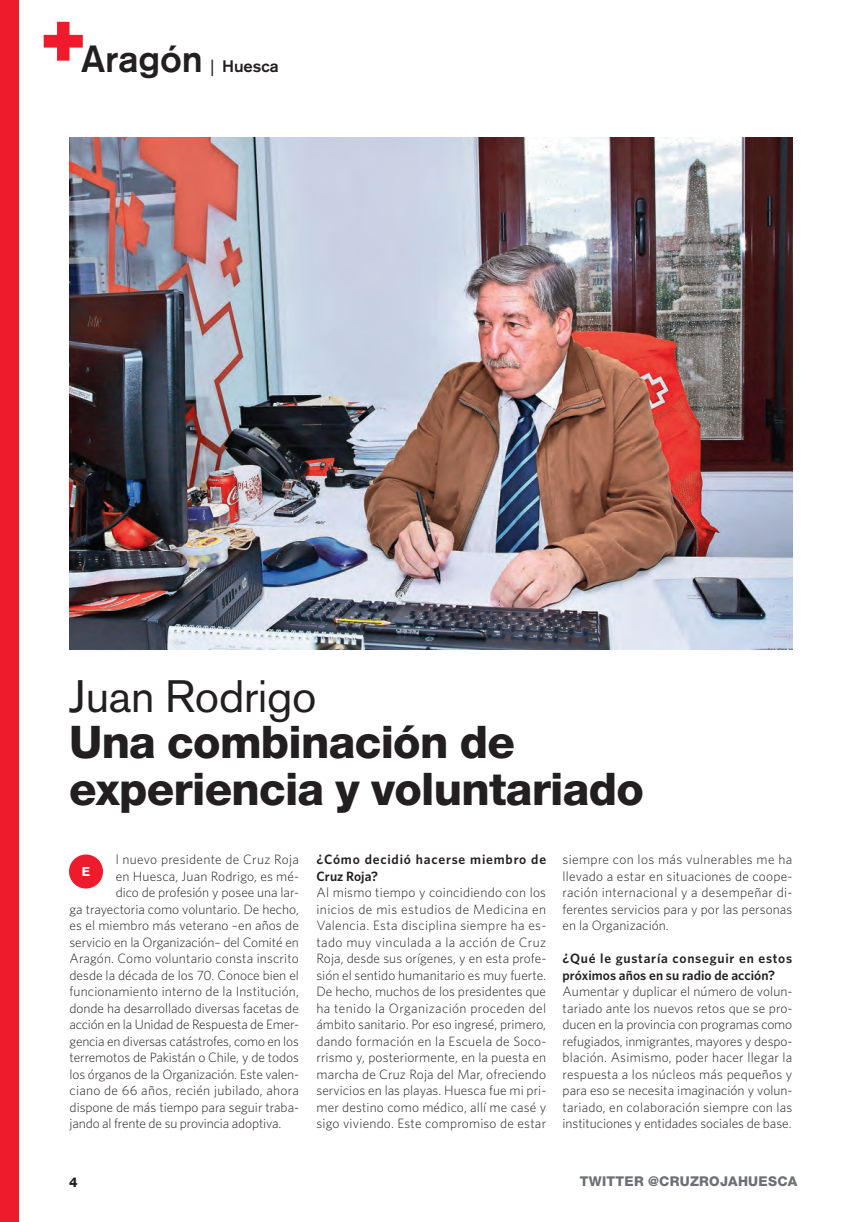
<style>
.page{position:relative;width:851px;height:1222px;background:#fff}
.page>*{position:absolute;margin:0;border:0;box-sizing:border-box;transform-origin:0 0}
.t1{font:800 45px/46.5px "Helvetica Neue";letter-spacing:-.015em;color:#231f20}
.t2{font:45px "Akzidenz Grotesk BE";letter-spacing:-.005em;color:#231f20}
.t3{font:500 37.5px "Akzidenz Grotesk BE";letter-spacing:-.005em;color:#231f20}
.t4{font:500 16.5px "Akzidenz Grotesk BE";letter-spacing:-.005em;color:#231f20}
.t5{font:300 13.5px/16.5px "Whitney";color:#231f20;text-align:justify}
.t6{font:600 13.5px/16.5px "Whitney";letter-spacing:.055em;color:#231f20}
.t7{font:300 13.5px "Whitney";letter-spacing:.02em;color:#231f20}
.t8{font:800 13.5px "Helvetica Neue";letter-spacing:.02em;color:#6d6f74}
.t9{font:800 13.5px "Helvetica Neue";color:#231f20}
.t10{font:700 12.75px "Akzidenz Grotesk BE";color:#fff}
.s1{font-weight:400}
</style>
<div class="page">
<div style="left:0;top:0;width:19px;height:1221px;background:#ee1b2c"></div>
<svg style="left:44px;top:22px;width:39px;height:39px"></svg>
<img style="left:70px;top:138px;width:722px;height:511px">
<div style="left:69px;top:854px;width:34px;height:34px;background:#ee1b2c;border-radius:50%"></div>
<h2 class="t3" style="left:81px;top:45px;width:123px">Aragón</h2>
<p class="t4" style="left:211px;top:60px;width:70px"><span class="s1">|</span> Huesca</p>
<h1 class="t2" style="left:69px;top:679px;width:249px">Juan Rodrigo</h1>
<h1 class="t1" style="left:69px;top:723px;width:576px">Una combinación de experiencia y voluntariado</h1>
<p class="t7" style="left:116px;top:854px;width:185px">l nuevo presidente de Cruz Roja</p>
<p class="t5" style="left:116px;top:868px;width:185px">en Huesca, Juan Rodrigo, es mé-</p>
<p class="t5" style="left:116px;top:885px;width:185px">dico de profesión y posee una lar-</p>
<p class="t5" style="left:70px;top:901px;width:231px">ga trayectoria como voluntario. De hecho,</p>
<p class="t5" style="left:70px;top:918px;width:231px">es el miembro más veterano –en años de</p>
<p class="t5" style="left:70px;top:934px;width:231px">servicio en la Organización– del Comité en</p>
<p class="t5" style="left:70px;top:951px;width:231px">Aragón. Como voluntario consta inscrito</p>
<p class="t5" style="left:70px;top:967px;width:231px">desde la década de los 70. Conoce bien el</p>
<p class="t5" style="left:70px;top:984px;width:231px">funcionamiento interno de la Institución,</p>
<p class="t5" style="left:70px;top:1000px;width:231px">donde ha desarrollado diversas facetas de</p>
<p class="t5" style="left:70px;top:1017px;width:231px">acción en la Unidad de Respuesta de Emer-</p>
<p class="t5" style="left:70px;top:1033px;width:231px">gencia en diversas catástrofes, como en los</p>
<p class="t5" style="left:70px;top:1050px;width:231px">terremotos de Pakistán o Chile, y de todos</p>
<p class="t5" style="left:70px;top:1066px;width:231px">los órganos de la Organización. Este valen-</p>
<p class="t7" style="left:70px;top:1085px;width:231px">ciano de 66 años, recién jubilado, ahora</p>
<p class="t5" style="left:70px;top:1099px;width:231px">dispone de más tiempo para seguir traba-</p>
<p class="t5" style="left:70px;top:1116px;width:213px">jando al frente de su provincia adoptiva.</p>
<p class="t10" style="left:82px;top:867px;width:10px">E</p>
<p class="t9" style="left:69px;top:1176px;width:10px">4</p>
<p class="t6" style="left:316px;top:852px;width:231px">¿Cómo decidió hacerse miembro de<br>Cruz Roja?</p>
<p class="t5" style="left:316px;top:885px;width:231px">Al mismo tiempo y coincidiendo con los inicios de mis estudios de Medicina en Valencia. Esta disciplina siempre ha es&shy;tado muy vinculada a la acción de Cruz Roja, desde sus orígenes, y en esta profe&shy;sión el sentido humanitario es muy fuerte.<br>De hecho, muchos de los presidentes que ha tenido la Organización proceden del ámbito sanitario. Por eso ingresé, primero, dando formación en la Escuela de Soco&shy;rrismo y, posteriormente, en la puesta en marcha de Cruz Roja del Mar, ofreciendo servicios en las playas. Huesca fue mi pri&shy;mer destino como médico, allí me casé y sigo viviendo. Este compromiso de estar</p>
<p class="t5" style="left:562px;top:852px;width:231px">siempre con los más vulnerables me ha llevado a estar en situaciones de coope&shy;ración internacional y a desempeñar di&shy;ferentes servicios para y por las personas en la Organización.</p>
<p class="t6" style="left:562px;top:951px;width:231px">¿Qué le gustaría conseguir en estos próximos años en su radio de acción?</p>
<p class="t5" style="left:562px;top:984px;width:231px">Aumentar y duplicar el número de volun&shy;tariado ante los nuevos retos que se pro&shy;ducen en la provincia con programas como refugiados, inmigrantes, mayores y despo&shy;blación. Asimismo, poder hacer llegar la respuesta a los núcleos más pequeños y para eso se necesita imaginación y volun&shy;tariado, en colaboración siempre con las instituciones y entidades sociales de base.</p>
<p class="t8" style="left:580px;top:1175px;width:219px">TWITTER @CRUZROJAHUESCA</p>
</div>
